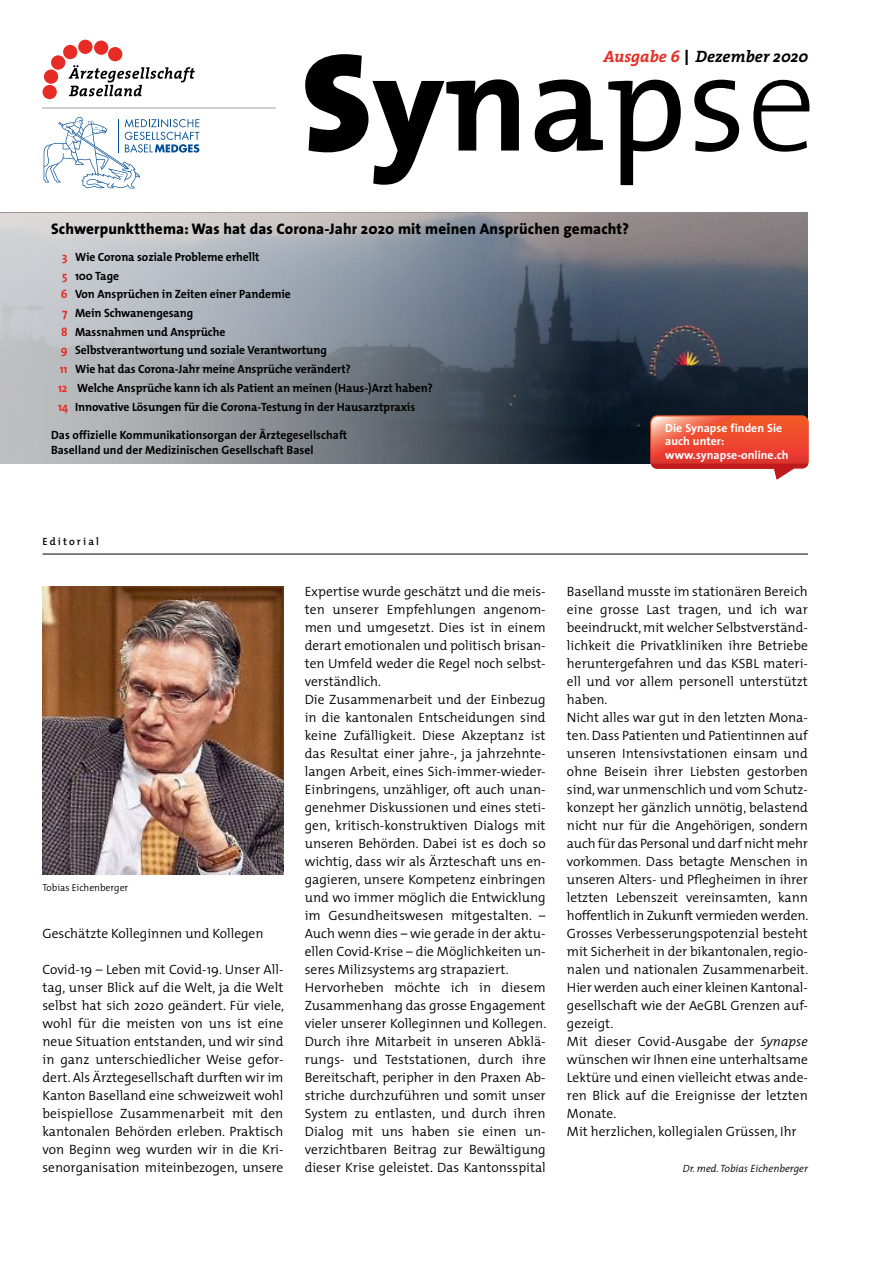
<style>
.page{position:relative;width:893px;height:1263px;background:#fff}
.page>*{position:absolute;margin:0;border:0;box-sizing:border-box;transform-origin:0 0}
._03_Lead{font:italic 700 16.5px "The Serif";color:#000}
._03_Lead-2{font:800 15.3px "The Sans";letter-spacing:.01em;color:#000}
._05_Fliesstext{font:300 13.5px/18px "The Mix";color:#000;text-align:justify}
._00_Inhaltsverzeichn{font:700 12px "The Mix";letter-spacing:-.005em;color:#000}
._03_Lead-3{font:700 12px "The Sans";letter-spacing:.005em;color:#000}
._02_Untertitel{font:700 11.85px "The Sans";color:#fff}
._08_Autor{font:italic 300 10.5px "The Mix";color:#000}
.Köpfli_Spaltenspanne{font:600 10.5px "The Mix";letter-spacing:.2em;color:#000}
._09_Bildlegende{font:300 10.05px "The Mix";color:#000}
.s1{color:#e62c24}
.s2{font-family:"The Sans";font-weight:400;font-style:normal;font-size:22.5px}
.s3{font-style:italic}
</style>
<div class="page">
<img style="left:592px;top:213px;width:216px;height:250px">
<svg style="left:305px;top:54px;width:214px;height:131px"></svg>
<svg style="left:535px;top:80px;width:146px;height:105px"></svg>
<svg style="left:694px;top:80px;width:45px;height:72px"></svg>
<svg style="left:753px;top:80px;width:56px;height:72px"></svg>
<svg style="left:68px;top:65px;width:127px;height:31px"></svg>
<div style="left:43px;top:85px;width:14px;height:14px;background:#e62c24;border-radius:50%"></div>
<div style="left:44px;top:69px;width:14px;height:15px;background:#e62c24;border-radius:50%"></div>
<div style="left:51px;top:55px;width:14px;height:15px;background:#e62c24;border-radius:50%"></div>
<div style="left:63px;top:45px;width:14px;height:14px;background:#e62c24;border-radius:50%"></div>
<div style="left:78px;top:40px;width:15px;height:14px;background:#e62c24;border-radius:50%"></div>
<div style="left:94px;top:41px;width:14px;height:14px;background:#e62c24;border-radius:50%"></div>
<div style="left:108px;top:47px;width:14px;height:14px;background:#e62c24;border-radius:50%"></div>
<hr style="left:43px;top:107px;width:233px;height:1px;background:#cfd0d0">
<svg style="left:44px;top:117px;width:155px;height:71px"></svg>
<hr style="left:118px;top:119px;width:1px;height:33px;background:#004e91">
<svg style="left:650px;top:415px;width:158px;height:65px"></svg>
<svg style="left:0;top:213px;width:592px;height:250px;background:#91979e"></svg>
<hr style="left:43px;top:554px;width:765px;height:1px;background:#000">
<img style="left:43px;top:587px;width:240px;height:288px">
<p class="_03_Lead" style="left:603px;top:43px;width:207px"><span class="s1">Ausgabe 6</span> <span class="s2">I</span> Dezember 2020</p>
<p class="_03_Lead-2" style="left:51px;top:216px;width:580px">Schwerpunktthema: Was hat das Corona-Jahr 2020 mit meinen Ansprüchen gemacht?</p>
<p class="_00_Inhaltsverzeichn" style="left:62px;top:247px;width:199px"><span class="s1">3</span> Wie Corona soziale Probleme erhellt</p>
<p class="_00_Inhaltsverzeichn" style="left:62px;top:265px;width:58px"><span class="s1">5</span> 100 Tage</p>
<p class="_00_Inhaltsverzeichn" style="left:61px;top:284px;width:231px"><span class="s1">6</span> Von Ansprüchen in Zeiten einer Pandemie</p>
<p class="_00_Inhaltsverzeichn" style="left:62px;top:303px;width:133px"><span class="s1">7</span> Mein Schwanengesang</p>
<p class="_00_Inhaltsverzeichn" style="left:61px;top:322px;width:166px"><span class="s1">8</span> Massnahmen und Ansprüche</p>
<p class="_00_Inhaltsverzeichn" style="left:61px;top:340px;width:268px"><span class="s1">9</span> Selbstverantwortung und soziale -Verantwortung</p>
<p class="_00_Inhaltsverzeichn" style="left:60px;top:359px;width:293px"><span class="s1">11</span> Wie hat das Corona-Jahr meine Ansprüche verändert?</p>
<p class="_00_Inhaltsverzeichn" style="left:58px;top:378px;width:376px"><span class="s1">12</span> Welche Ansprüche kann ich als Patient an meinen (Haus-)Arzt haben?</p>
<p class="_00_Inhaltsverzeichn" style="left:58px;top:396px;width:359px"><span class="s1">14</span> Innovative Lösungen für die Corona-Testung in der Hausarztpraxis</p>
<p class="_03_Lead-3" style="left:51px;top:425px;width:298px">Das offizielle Kommunikationsorgan der Ärztegesellschaft</p>
<p class="_03_Lead-3" style="left:51px;top:440px;width:264px">Baselland und der Medizinischen Gesellschaft Basel</p>
<p class="_02_Untertitel" style="left:665px;top:418px;width:119px">Die Synapse finden Sie</p>
<p class="_02_Untertitel" style="left:665px;top:431px;width:61px">auch unter:</p>
<p class="_02_Untertitel" style="left:665px;top:445px;width:125px">www.synapse-online.ch</p>
<p class="Köpfli_Spaltenspanne" style="left:43px;top:533px;width:58px">Editorial</p>
<p class="_09_Bildlegende" style="left:43px;top:879px;width:87px">Tobias Eichenberger</p>
<p class="_05_Fliesstext" style="left:43px;top:924px;width:223px">Geschätzte Kolleginnen und Kollegen</p>
<p class="_05_Fliesstext" style="left:43px;top:960px;width:243px">Covid-19 – Leben mit Covid-19. Unser All&shy;tag, unser Blick auf die Welt, ja die Welt selbst hat sich 2020 geändert. Für viele, wohl für die meisten von uns ist eine neue Situation entstanden, und wir sind in ganz unterschiedlicher Weise gefor&shy;dert. Als Ärztegesellschaft durften wir im Kanton Baselland eine schweizweit wohl beispiellose Zusammenarbeit mit den kantonalen Behörden erleben. Praktisch von Beginn weg wurden wir in die Kri&shy;senorganisation miteinbezogen, unsere</p>
<p class="_05_Fliesstext" style="left:305px;top:582px;width:242px">Expertise wurde geschätzt und die meis&shy;ten unserer Empfehlungen angenom&shy;men und umgesetzt. Dies ist in einem derart emotionalen und politisch brisan&shy;ten Umfeld weder die Regel noch selbst&shy;verständlich.</p>
<p class="_05_Fliesstext" style="left:305px;top:690px;width:242px">Die Zusammenarbeit und der Einbezug in die kantonalen Entscheidungen sind keine Zufälligkeit. Diese Akzeptanz ist das Resultat einer jahre-, ja jahrzehnte&shy;langen Arbeit, eines Sich-immer-wieder-Einbringens, unzähliger, oft auch unan&shy;genehmer Diskussionen und eines steti&shy;gen, kritisch-konstruktiven Dialogs mit unseren Behörden. Dabei ist es doch so wichtig, dass wir als Ärzteschaft uns en&shy;gagieren, unsere Kompetenz einbringen und wo immer möglich die Entwicklung im Gesundheitswesen mitgestalten. – Auch wenn dies – wie gerade in der aktu&shy;ellen Covid-Krise – die Möglichkeiten un&shy;seres Milizsystems arg strapaziert.</p>
<p class="_05_Fliesstext" style="left:305px;top:977px;width:243px;text-align:left">Hervorheben möchte ich in diesem Zusammenhang das grosse Engagement vieler unserer Kolleginnen und Kollegen.<br>Durch ihre Mitarbeit in unseren Abklä&shy;rungs- und Teststationen, durch ihre Bereitschaft, peripher in den Praxen Ab&shy;striche durchzuführen und somit unser System zu entlasten, und durch ihren Dialog mit uns haben sie einen un&shy;verzichtbaren Beitrag zur Bewältigung dieser Krise geleistet. Das Kantonsspital</p>
<p class="_05_Fliesstext" style="left:567px;top:582px;width:243px">Baselland musste im stationären Bereich eine grosse Last tragen, und ich war beeindruckt, mit welcher Selbstverständ&shy;lichkeit die Privatkliniken ihre Betriebe heruntergefahren und das KSBL materi&shy;ell und vor allem personell unterstützt haben.</p>
<p class="_05_Fliesstext" style="left:567px;top:708px;width:243px">Nicht alles war gut in den letzten Mona&shy;ten. Dass Patienten und Patientinnen auf unseren Intensivstationen einsam und ohne Beisein ihrer Liebsten gestorben sind, war unmenschlich und vom Schutz&shy;konzept her gänzlich unnötig, belastend nicht nur für die Angehörigen, sondern auch für das Personal und darf nicht mehr vorkommen. Dass betagte Menschen in unseren Alters- und Pflegheimen in ihrer letzten Lebenszeit vereinsamten, kann hoffentlich in Zukunft vermieden werden.<br>Grosses Verbesserungspotenzial besteht mit Sicherheit in der bikantonalen, regio&shy;nalen und nationalen Zusammenarbeit.<br>Hier werden auch einer kleinen Kantonal&shy;gesellschaft wie der AeGBL Grenzen auf&shy;gezeigt.</p>
<p class="_05_Fliesstext" style="left:567px;top:1031px;width:242px">Mit dieser Covid-Ausgabe der <span class="s3">Synapse </span>wünschen wir Ihnen eine unterhaltsame Lektüre und einen vielleicht etwas ande&shy;ren Blick auf die Ereignisse der letzten Monate.</p>
<p class="_05_Fliesstext" style="left:567px;top:1121px;width:231px">Mit herzlichen, kollegialen Grüssen, Ihr</p>
<p class="_08_Autor" style="left:683px;top:1159px;width:127px">Dr. med. Tobias Eichenberger</p>
</div>
